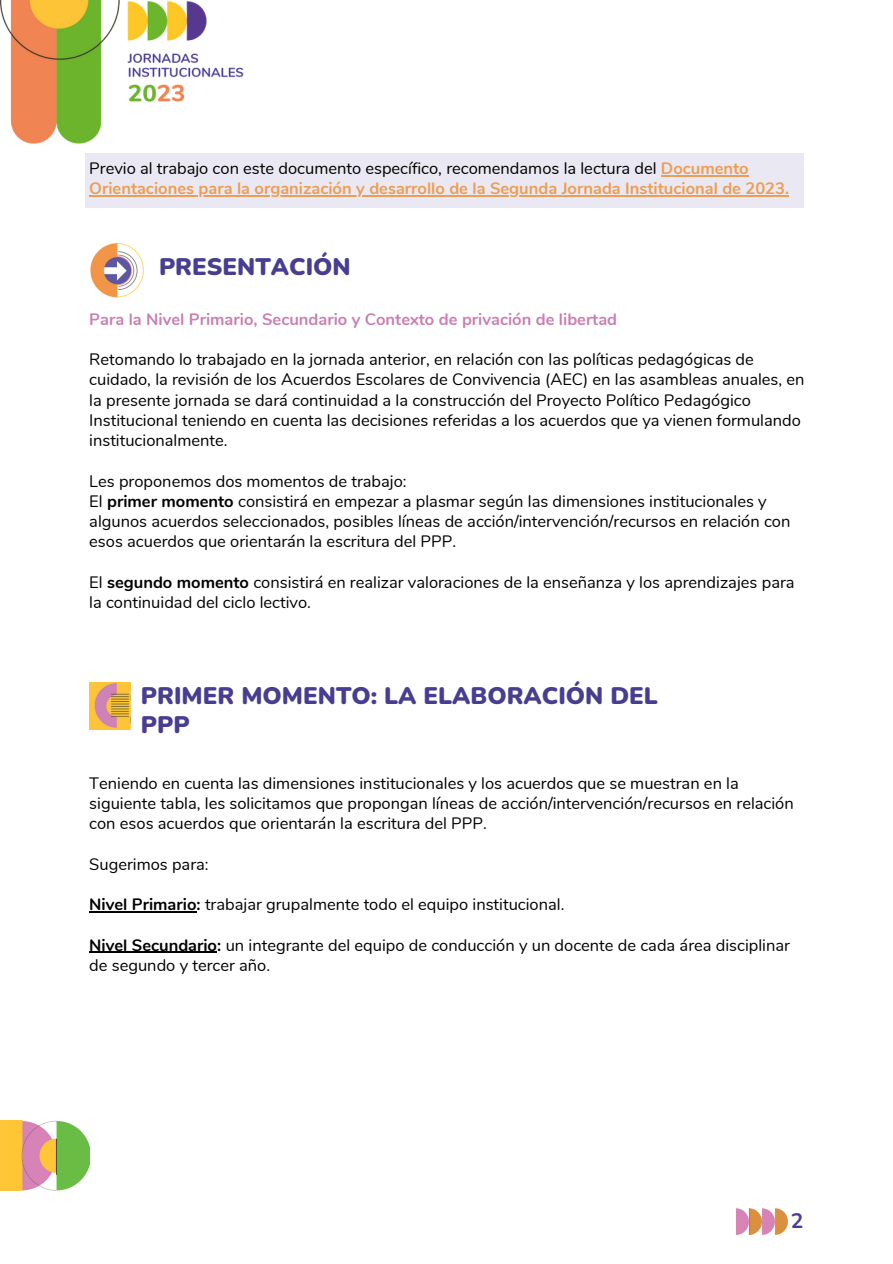
<style>
.page{position:relative;width:893px;height:1264px;background:#fff}
.page>*{position:absolute;margin:0;border:0;box-sizing:border-box;transform-origin:0 0}
.t1{font:900 24px/29.2px "Nunito";color:#493d91}
.t2{font:700 21px "Nunito";color:#493d91}
.t3{font:16.5px/20.2px "Nunito";color:#000}
.t4{font:700 16.5px/20.2px "Nunito";color:#ec9e54}
.t5{font:700 16.5px "Nunito";color:#ca80b0}
.s1{font-weight:400;color:#000}
.s2{font-weight:700}
</style>
<div class="page">
<img style="left:736px;top:1208px;width:51px;height:26px">
<img style="left:90px;top:242px;width:54px;height:56px">
<img style="left:0;top:0;width:244px;height:144px">
<img style="left:0;top:1120px;width:90px;height:70px">
<div style="left:85px;top:154px;width:718px;height:54px;background:#eae8f2"></div>
<hr style="left:661px;top:175px;width:87px;height:1px;background:#ec9e54">
<hr style="left:89px;top:195px;width:700px;height:1px;background:#ec9e54">
<img style="left:89px;top:682px;width:42px;height:47px">
<hr style="left:89px;top:911px;width:107px;height:1px;background:#000">
<hr style="left:89px;top:951px;width:128px;height:1px;background:#000">
<p class="t4" style="left:89px;top:158px;width:701px"><span class="s1">Previo al trabajo con este documento específico, recomendamos la lectura del</span> Documento<br>Orientaciones para la organización y desarrollo de la Segunda Jornada Institucional de 2023.</p>
<p class="t1" style="left:159px;top:252px;width:193px">PRESENTACIÓN</p>
<p class="t5" style="left:89px;top:308px;width:529px">Para la Nivel Primario, Secundario y Contexto de privación de libertad</p>
<p class="t3" style="left:89px;top:349px;width:716px">Retomando lo trabajado en la jornada anterior, en relación con las políticas pedagógicas de cuidado, la revisión de los Acuerdos Escolares de Convivencia (AEC) en las asambleas anuales, en la presente jornada se dará continuidad a la construcción del Proyecto Político Pedagógico Institucional teniendo en cuenta las decisiones referidas a los acuerdos que ya vienen formulando institucionalmente.</p>
<p class="t3" style="left:89px;top:471px;width:319px">Les proponemos dos momentos de trabajo:</p>
<p class="t3" style="left:89px;top:491px;width:702px">El <span class="s2">primer momento</span> consistirá en empezar a plasmar según las dimensiones institucionales y algunos acuerdos seleccionados, posibles líneas de acción/intervención/recursos en relación con esos acuerdos que orientarán la escritura del PPP.</p>
<p class="t3" style="left:89px;top:572px;width:706px">El <span class="s2">segundo momento</span> consistirá en realizar valoraciones de la enseñanza y los aprendizajes para la continuidad del ciclo lectivo.</p>
<p class="t1" style="left:141px;top:681px;width:518px">PRIMER MOMENTO: LA ELABORACIÓN DEL<br>PPP</p>
<p class="t3" style="left:89px;top:773px;width:706px">Teniendo en cuenta las dimensiones institucionales y los acuerdos que se muestran en la siguiente tabla, les solicitamos que propongan líneas de acción/intervención/recursos en relación con esos acuerdos que orientarán la escritura del PPP.</p>
<p class="t3" style="left:89px;top:854px;width:121px">Sugerimos para:</p>
<p class="t3" style="left:89px;top:894px;width:476px"><span class="s2">Nivel Primario:</span> trabajar grupalmente todo el equipo institucional.</p>
<p class="t3" style="left:89px;top:935px;width:702px"><span class="s2">Nivel Secundario:</span> un integrante del equipo de conducción y un docente de cada área disciplinar de segundo y tercer año.</p>
<p class="t2" style="left:790px;top:1206px;width:14px">2</p>
</div>
